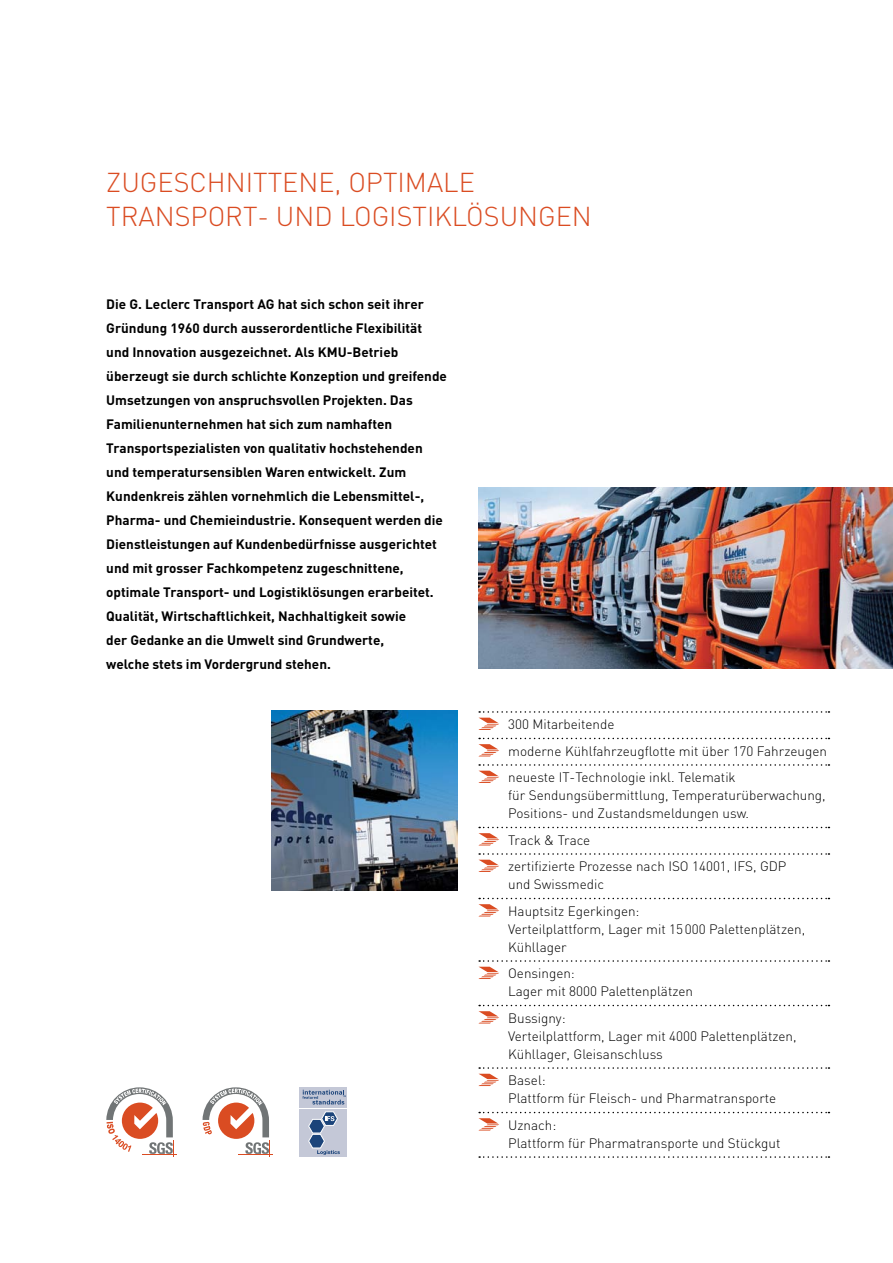
<style>
.page{position:relative;width:893px;height:1263px;background:#fff}
.page>*{position:absolute;margin:0;border:0;box-sizing:border-box;transform-origin:0 0}
.t1{font:300 27px/34.5px "DIN";color:#da4c22}
.t2{font:700 13.5px/24px "DIN";color:#000}
.t3{font:300 13.5px/18px "DIN";color:#000}
</style>
<div class="page">
<svg style="left:479px;top:1156px;width:350px;height:2px"></svg>
<svg style="left:478px;top:711px;width:351px;height:19px"></svg>
<svg style="left:478px;top:738px;width:351px;height:18px"></svg>
<svg style="left:478px;top:764px;width:351px;height:19px"></svg>
<svg style="left:478px;top:827px;width:351px;height:18px"></svg>
<svg style="left:478px;top:853px;width:351px;height:19px"></svg>
<svg style="left:478px;top:898px;width:351px;height:18px"></svg>
<svg style="left:478px;top:960px;width:351px;height:19px"></svg>
<svg style="left:478px;top:1005px;width:351px;height:18px"></svg>
<svg style="left:478px;top:1067px;width:351px;height:19px"></svg>
<svg style="left:478px;top:1112px;width:351px;height:18px"></svg>
<hr style="left:0;top:0;width:1px;height:787px;background:#000">
<img style="left:271px;top:710px;width:186px;height:180px">
<img style="left:478px;top:488px;width:415px;height:180px">
<hr style="left:142px;top:1154px;width:35px;height:1px;background:#da4c22">
<svg style="left:106px;top:1087px;width:68px;height:70px"></svg>
<div style="left:299px;top:1109px;width:48px;height:48px;background:#c4c8d7"></div>
<div style="left:299px;top:1087px;width:48px;height:20px;background:#c4c8d7"></div>
<svg style="left:302px;top:1090px;width:44px;height:14px"></svg>
<svg style="left:308px;top:1111px;width:32px;height:44px"></svg>
<hr style="left:239px;top:1154px;width:34px;height:1px;background:#da4c22">
<svg style="left:202px;top:1087px;width:68px;height:70px"></svg>
<p class="t1" style="left:106px;top:165px;width:487px">ZUGESCHNITTENE, OPTIMALE<br>TRANSPORT- UND LOGISTIKLÖSUNGEN</p>
<p class="t2" style="left:106px;top:291px;width:342px">Die G. Leclerc Transport AG hat sich schon seit ihrer Gründung 1960 durch ausserordentliche Flexibilität und Innovation ausgezeichnet. Als KMU-Betrieb überzeugt sie durch schlichte Konzeption und greifende Umsetzungen von anspruchsvollen Projekten. Das Familienunternehmen hat sich zum namhaften Transportspezialisten von qualitativ hochstehenden und temperatursensiblen Waren entwickelt. Zum Kundenkreis zählen vornehmlich die Lebensmittel-, Pharma- und Chemieindustrie. Konsequent werden die Dienstleistungen auf Kundenbedürfnisse ausgerichtet und mit grosser Fachkompetenz zugeschnittene, optimale Transport- und Logistiklösungen erarbeitet.<br>Qualität, Wirtschaftlichkeit, Nachhaltigkeit sowie<br>der Gedanke an die Umwelt sind Grundwerte,<br>welche stets im Vordergrund stehen.</p>
<p class="t3" style="left:508px;top:715px;width:108px">300 Mitarbeitende</p>
<p class="t3" style="left:508px;top:742px;width:320px">moderne Kühlfahrzeugflotte mit über 170 Fahrzeugen</p>
<p class="t3" style="left:508px;top:768px;width:319px">neueste IT-Technologie inkl. Telematik<br>für Sendungsübermittlung, Temperaturüberwachung,<br>Positions- und Zustandsmeldungen usw.</p>
<p class="t3" style="left:508px;top:831px;width:84px">Track &amp; Trace</p>
<p class="t3" style="left:508px;top:857px;width:280px">zertifizierte Prozesse nach ISO 14001, IFS, GDP und Swissmedic</p>
<p class="t3" style="left:508px;top:902px;width:299px">Hauptsitz Egerkingen:<br>Verteilplattform, Lager mit 15000 Palettenplätzen,<br>Kühllager</p>
<p class="t3" style="left:508px;top:964px;width:186px">Oensingen:<br>Lager mit 8000 Palettenplätzen</p>
<p class="t3" style="left:508px;top:1009px;width:290px">Bussigny:<br>Verteilplattform, Lager mit 4000 Palettenplätzen,<br>Kühllager, Gleisanschluss</p>
<p class="t3" style="left:508px;top:1071px;width:270px">Basel:<br>Plattform für Fleisch- und Pharmatransporte</p>
<p class="t3" style="left:508px;top:1116px;width:274px">Uznach:<br>Plattform für Pharmatransporte und Stückgut</p>
</div>
